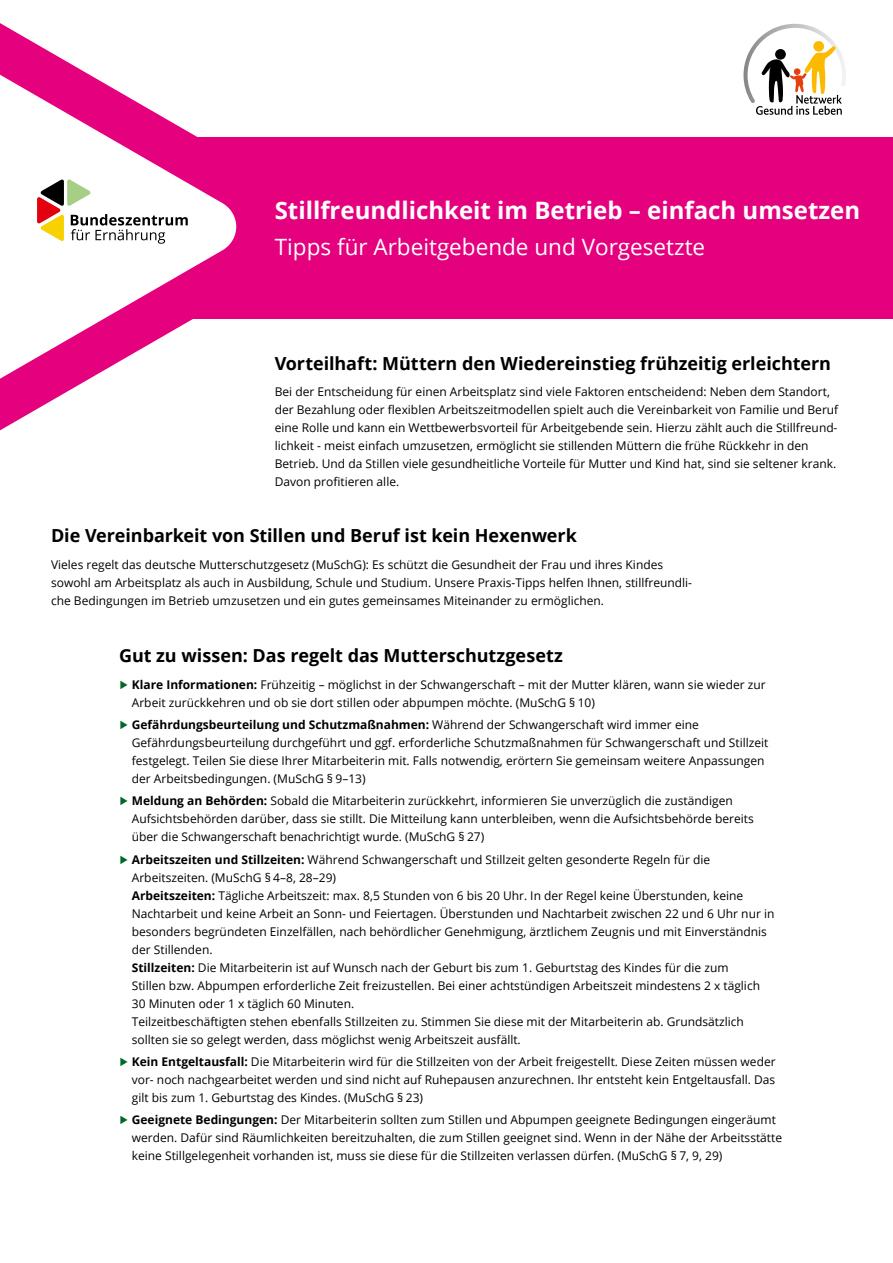
<style>
.page{position:relative;width:893px;height:1263px;background:#fff}
.page>*{position:absolute;margin:0;border:0;box-sizing:border-box;transform-origin:0 0}
.H1_Titelx{font:700 24px "Open Sans";color:#fff}
.H2_UTitel{font:22.5px "Open Sans";color:#fff}
.t1{font:700 18px "Open Sans";letter-spacing:-.005em;color:#000}
.Copy{font:12px/18px "Open Sans";color:#000}
.s1{font-family:"Arial";color:#00692a}
.s2{font-weight:700}
</style>
<div class="page">
<div style="left:0;top:138px;width:893px;height:181px;background:#e5007d"></div>
<svg style="left:0;top:23px;width:303px;height:408px"></svg>
<svg style="left:743px;top:24px;width:103px;height:91px"></svg>
<svg style="left:37px;top:179px;width:151px;height:65px;background:#dcd3ca"></svg>
<h1 class="H1_Titelx" style="left:275px;top:193px;width:587px">Stillfreundlichkeit im Betrieb – einfach umsetzen</h1>
<h2 class="H2_UTitel" style="left:275px;top:231px;width:432px">Tipps für Arbeitgebende und Vorgesetzte</h2>
<h1 class="t1" style="left:275px;top:351px;width:558px">Vorteilhaft: Müttern den Wiedereinstieg frühzeitig erleichtern</h1>
<p class="Copy" style="left:275px;top:383px;width:565px">Bei der Entscheidung für einen Arbeitsplatz sind viele Faktoren entscheidend: Neben dem Standort, der Bezahlung oder flexiblen Arbeitszeitmodellen spielt auch die Vereinbarkeit von Familie und Beruf eine Rolle und kann ein Wettbewerbsvorteil für Arbeitgebende sein. Hierzu zählt auch die Stillfreund&shy;lichkeit - meist einfach umzusetzen, ermöglicht sie stillenden Müttern die frühe Rückkehr in den Betrieb. Und da Stillen viele gesundheitliche Vorteile für Mutter und Kind hat, sind sie seltener krank.<br>Davon profitieren alle.</p>
<h1 class="t1" style="left:51px;top:523px;width:527px">Die Vereinbarkeit von Stillen und Beruf ist kein Hexenwerk</h1>
<p class="Copy" style="left:51px;top:555px;width:642px">Vieles regelt das deutsche Mutterschutzgesetz (MuSchG): Es schützt die Gesundheit der Frau und ihres Kindes sowohl am Arbeitsplatz als auch in Ausbildung, Schule und Studium. Unsere Praxis-Tipps helfen Ihnen, stillfreundli&shy;che Bedingungen im Betrieb umzusetzen und ein gutes gemeinsames Miteinander zu ermöglichen.</p>
<h1 class="t1" style="left:119px;top:643px;width:445px">Gut zu wissen: Das regelt das Mutterschutzgesetz</h1>
<p class="Copy" style="left:132px;top:675px;width:635px;text-indent:-13px"><span class="s1">►</span> <span class="s2">Klare Informationen:</span> Frühzeitig – möglichst in der Schwangerschaft – mit der Mutter klären, wann sie wieder zur<br>Arbeit zurückkehren und ob sie dort stillen oder abpumpen möchte. (MuSchG § 10)</p>
<p class="Copy" style="left:132px;top:715px;width:638px;text-indent:-13px"><span class="s1">►</span> <span class="s2">Gefährdungsbeurteilung und Schutzmaßnahmen:</span> Während der Schwangerschaft wird immer eine Gefährdungsbeurteilung durchgeführt und ggf. erforderliche Schutzmaßnahmen für Schwangerschaft und Stillzeit festgelegt. Teilen Sie diese Ihrer Mitarbeiterin mit. Falls notwendig, erörtern Sie gemeinsam weitere Anpassungen der Arbeitsbedingungen. (MuSchG § 9–13)</p>
<p class="Copy" style="left:132px;top:792px;width:624px;text-indent:-13px"><span class="s1">►</span> <span class="s2">Meldung an Behörden:</span> Sobald die Mitarbeiterin zurückkehrt, informieren Sie unverzüglich die zuständigen<br>Aufsichtsbehörden darüber, dass sie stillt. Die Mitteilung kann unterbleiben, wenn die Aufsichtsbehörde bereits über die Schwangerschaft benachrichtigt wurde. (MuSchG § 27)</p>
<p class="Copy" style="left:132px;top:850px;width:644px;text-indent:-13px"><span class="s1">►</span> <span class="s2">Arbeitszeiten und Stillzeiten:</span> Während Schwangerschaft und Stillzeit gelten gesonderte Regeln für die Arbeitszeiten. (MuSchG § 4–8, 28–29)<br><span class="s2">Arbeitszeiten:</span> Tägliche Arbeitszeit: max. 8,5 Stunden von 6 bis 20 Uhr. In der Regel keine Überstunden, keine Nachtarbeit und keine Arbeit an Sonn- und Feiertagen. Überstunden und Nachtarbeit zwischen 22 und 6 Uhr nur in besonders begründeten Einzelfällen, nach behördlicher Genehmigung, ärztlichem Zeugnis und mit Einverständnis der Stillenden.<br><span class="s2">Stillzeiten:</span> Die Mitarbeiterin ist auf Wunsch nach der Geburt bis zum 1. Geburtstag des Kindes für die zum<br>Stillen bzw. Abpumpen erforderliche Zeit freizustellen. Bei einer achtstündigen Arbeitszeit mindestens 2 x täglich 30 Minuten oder 1 x täglich 60 Minuten.<br>Teilzeitbeschäftigten stehen ebenfalls Stillzeiten zu. Stimmen Sie diese mit der Mitarbeiterin ab. Grundsätzlich sollten sie so gelegt werden, dass möglichst wenig Arbeitszeit ausfällt.</p>
<p class="Copy" style="left:132px;top:1052px;width:645px;text-align:justify;text-indent:-13px"><span class="s1">►</span> <span class="s2">Kein Entgeltausfall:</span> Die Mitarbeiterin wird für die Stillzeiten von der Arbeit freigestellt. Diese Zeiten müssen weder vor- noch nachgearbeitet werden und sind nicht auf Ruhepausen anzurechnen. Ihr entsteht kein Entgeltausfall. Das gilt bis zum 1. Geburtstag des Kindes. (MuSchG § 23)</p>
<p class="Copy" style="left:132px;top:1110px;width:652px;text-indent:-13px"><span class="s1">►</span> <span class="s2">Geeignete Bedingungen:</span> Der Mitarbeiterin sollten zum Stillen und Abpumpen geeignete Bedingungen eingeräumt werden. Dafür sind Räumlichkeiten bereitzuhalten, die zum Stillen geeignet sind. Wenn in der Nähe der Arbeitsstätte keine Stillgelegenheit vorhanden ist, muss sie diese für die Stillzeiten verlassen dürfen. (MuSchG § 7, 9, 29)</p>
</div>
